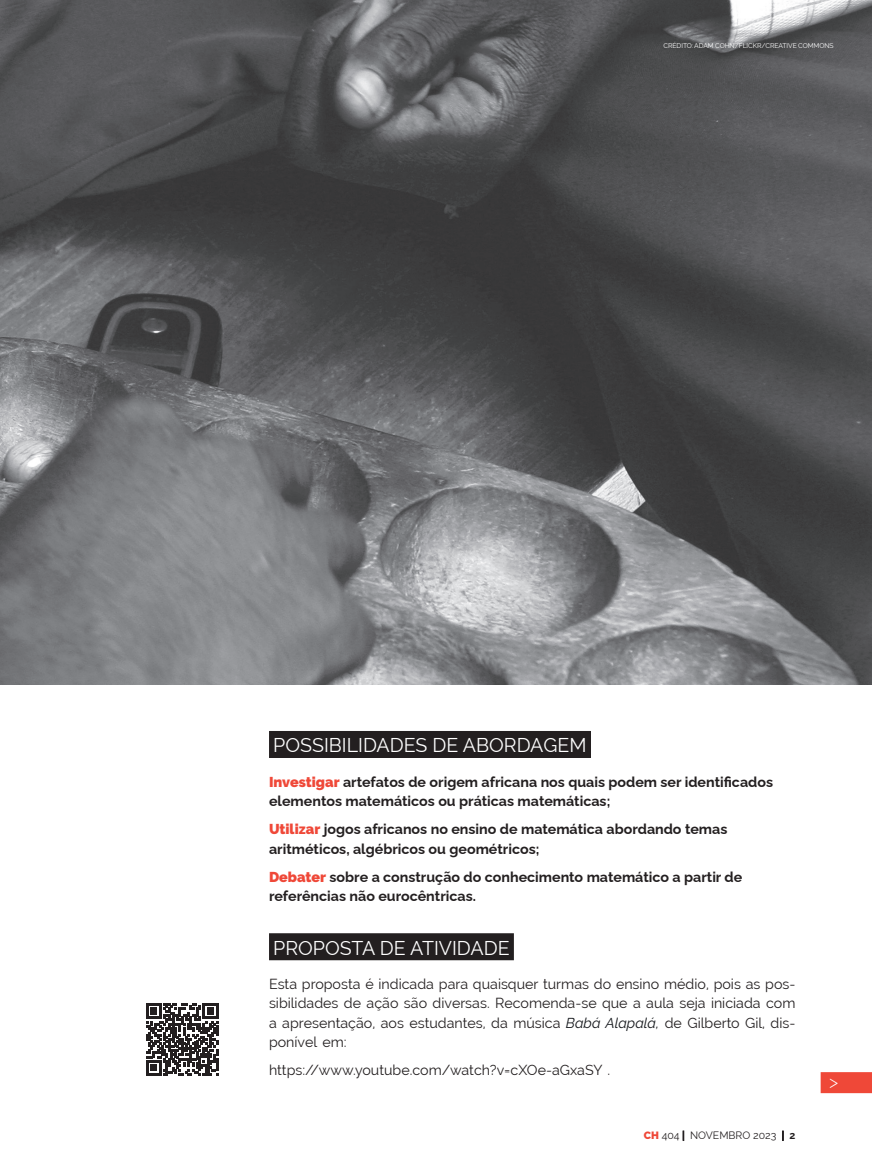
<style>
.page{position:relative;width:872px;height:1170px;background:#fff}
.page>*{position:absolute;margin:0;border:0;box-sizing:border-box;transform-origin:0 0}
.t1{font:19.5px "Raleway";color:#fff}
.t2{font:300 18px "Raleway";color:#fff}
.t3{font:700 14.25px/19.5px "Raleway";color:#231f20}
.t4{font:14.25px/19.5px "Raleway";color:#231f20;text-align:justify}
.t5{font:10.5px "Raleway";color:#231f20}
.t6{font:6.75px "Raleway";letter-spacing:-.01em;color:#fff}
.s1{font-weight:900;color:#ef4838}
.s2{font-style:italic;color:#15181c}
.s3{font-weight:700}
</style>
<div class="page">
<div style="left:820px;top:1072px;width:52px;height:21px;background:#ef4838"></div>
<img style="left:0;top:0;width:872px;height:685px">
<div style="left:269px;top:731px;width:322px;height:27px;background:#231f20"></div>
<div style="left:269px;top:933px;width:245px;height:27px;background:#231f20"></div>
<svg style="left:146px;top:1003px;width:72px;height:72px"></svg>
<p class="t6" style="left:663px;top:42px;width:172px">CRÉDITO: ADAM COHN/FLICKR/CREATIVE COMMONS</p>
<h1 class="t1" style="left:273px;top:734px;width:315px">POSSIBILIDADES DE ABORDAGEM</h1>
<p class="t3" style="left:269px;top:770px;width:505px"><span class="s1">Investigar</span> artefatos de origem africana nos quais podem ser identificados elementos matemáticos ou práticas matemáticas;</p>
<p class="t3" style="left:269px;top:817px;width:460px"><span class="s1">Utilizar</span> jogos africanos no ensino de matemática abordando temas aritméticos, algébricos ou geométricos;</p>
<p class="t3" style="left:269px;top:865px;width:475px"><span class="s1">Debater</span> sobre a construção do conhecimento matemático a partir de referências não eurocêntricas.</p>
<h1 class="t1" style="left:273px;top:936px;width:238px">PROPOSTA DE ATIVIDADE</h1>
<p class="t4" style="left:269px;top:974px;width:528px">Esta proposta é indicada para quaisquer turmas do ensino médio, pois as pos&shy;sibilidades de ação são diversas. Recomenda-se que a aula seja iniciada com a apresentação, aos estudantes, da música <span class="s2">Babá Alapalá,</span> de Gilberto Gil, dis&shy;ponível em:</p>
<p class="t4" style="left:269px;top:1060px;width:342px">https://www.youtube.com/watch?v=cXOe-aGxaSY .</p>
<p class="t5" style="left:644px;top:1129px;width:153px"><span class="s1">CH</span> 404 | NOVEMBRO 2023 | <span class="s3">2</span></p>
<p class="t2" style="left:829px;top:1070px;width:44px">&gt; &gt;</p>
</div>
